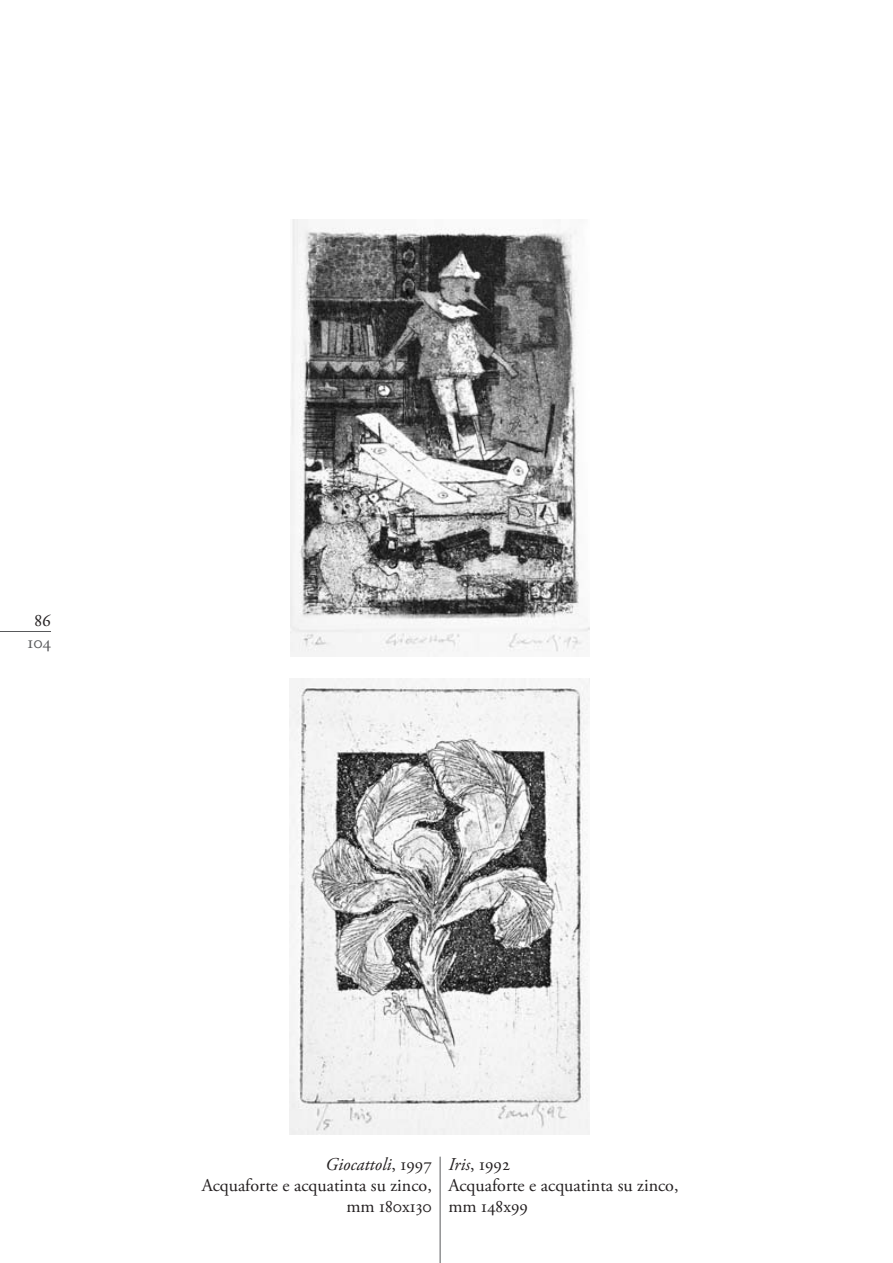
<style>
.page{position:relative;width:893px;height:1263px;background:#fff}
.page>*{position:absolute;margin:0;border:0;box-sizing:border-box;transform-origin:0 0}
.t1{font:18px/21px "Adobe Garamond Pro";color:#231f20}
.t2{font:18px "Adobe Garamond Regular SC";color:#58595b}
.t3{font:18px "Adobe Garamond Regular SC";color:#231f20}
.s1{font-style:italic}
</style>
<div class="page">
<hr style="left:0;top:631px;width:51px;height:1px;background:#58595b">
<hr style="left:440px;top:1157px;width:1px;height:106px;background:#58595b">
<img style="left:290px;top:219px;width:299px;height:437px">
<img style="left:290px;top:678px;width:300px;height:457px">
<p class="t3" style="left:34px;top:613px;width:18px">86</p>
<p class="t2" style="left:27px;top:635px;width:25px">104</p>
<p class="t1" style="left:202px;top:1155px;width:232px;text-align:right"><span class="s1">Giocattoli</span>, 1997<br>Acquaforte e acquatinta su zinco, mm 180x130</p>
<p class="t1" style="left:448px;top:1155px;width:232px"><span class="s1">Iris</span>, 1992<br>Acquaforte e acquatinta su zinco, mm 148x99</p>
</div>
